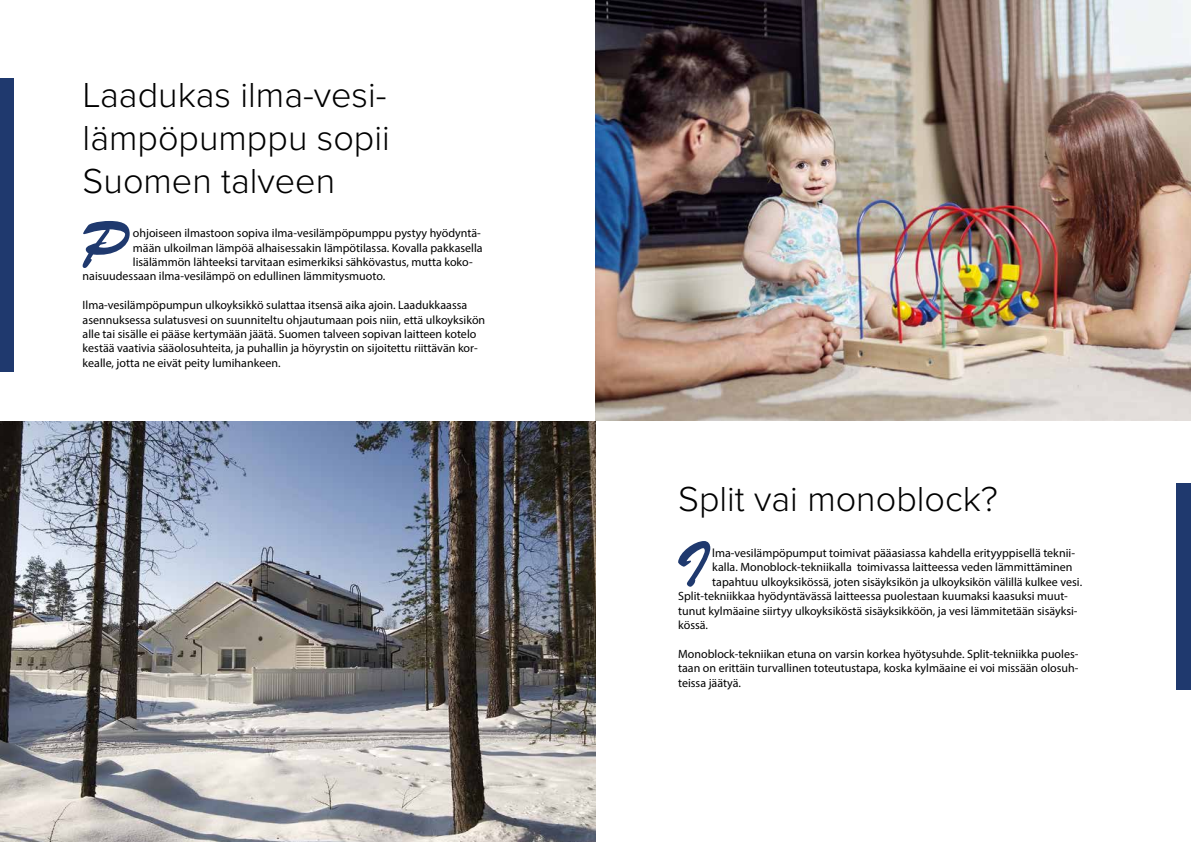
<style>
.page{position:relative;width:1191px;height:842px;background:#fff}
.page>*{position:absolute;margin:0;border:0;box-sizing:border-box;transform-origin:0 0}
.t1{font:63.1px "Brush Script Std";color:#1f396e}
.t2{font:300 36px/43.2px "Proxima Nova";color:#000}
.t3{font:12px/14.4px "Myriad Pro";color:#000}
</style>
<div class="page">
<img style="left:0;top:421px;width:595px;height:421px">
<img style="left:595px;top:0;width:596px;height:421px">
<div style="left:0;top:78px;width:14px;height:294px;background:#1f396e"></div>
<div style="left:1176px;top:483px;width:15px;height:207px;background:#1f396e"></div>
<h2 class="t2" style="left:83px;top:71px;width:309px">Laadukas ilma-vesi&shy;lämpöpumppu sopii<br>Suomen talveen</h2>
<h1 class="t1" style="left:80px;top:209px;width:48px">P</h1>
<p class="t3" style="left:133px;top:226px;width:349px">ohjoiseen ilmastoon sopiva ilma-vesilämpöpumppu pystyy hyödyntä-</p>
<p class="t3" style="left:133px;top:240px;width:351px">mään ulkoilman lämpöä alhaisessakin lämpötilassa. Kovalla pakkasella</p>
<p class="t3" style="left:133px;top:255px;width:341px">lisälämmön lähteeksi tarvitaan esimerkiksi sähkövastus, mutta koko-</p>
<p class="t3" style="left:83px;top:269px;width:304px">naisuudessaan ilma-vesilämpö on edullinen lämmitysmuoto.</p>
<p class="t3" style="left:83px;top:298px;width:404px">Ilma-vesilämpöpumpun ulkoyksikkö sulattaa itsensä aika ajoin. Laadukkaassa asennuksessa sulatusvesi on suunniteltu ohjautumaan pois niin, että ulkoyksikön alle tai sisälle ei pääse kertymään jäätä. Suomen talveen sopivan laitteen kotelo kestää vaativia sääolosuhteita, ja puhallin ja höyrystin on sijoitettu riittävän kor&shy;kealle, jotta ne eivät peity lumihankeen.</p>
<h2 class="t2" style="left:678px;top:476px;width:321px">Split vai monoblock?</h2>
<h1 class="t1" style="left:675px;top:529px;width:33px">I</h1>
<p class="t3" style="left:712px;top:545px;width:364px">lma-vesilämpöpumput toimivat pääasiassa kahdella erityyppisellä teknii-</p>
<p class="t3" style="left:712px;top:560px;width:362px">kalla. Monoblock-tekniikalla toimivassa laitteessa veden lämmittäminen</p>
<p class="t3" style="left:712px;top:574px;width:371px">tapahtuu ulkoyksikössä, joten sisäyksikön ja ulkoyksikön välillä kulkee vesi.</p>
<p class="t3" style="left:678px;top:589px;width:391px">Split-tekniikkaa hyödyntävässä laitteessa puolestaan kuumaksi kaasuksi muut-</p>
<p class="t3" style="left:678px;top:603px;width:401px">tunut kylmäaine siirtyy ulkoyksiköstä sisäyksikköön, ja vesi lämmitetään sisäyksi-</p>
<p class="t3" style="left:678px;top:617px;width:31px">kössä.</p>
<p class="t3" style="left:678px;top:646px;width:402px;text-align:justify">Monoblock-tekniikan etuna on varsin korkea hyötysuhde. Split-tekniikka puoles&shy;taan on erittäin turvallinen toteutustapa, koska kylmäaine ei voi missään olosuh&shy;teissa jäätyä.</p>
</div>
